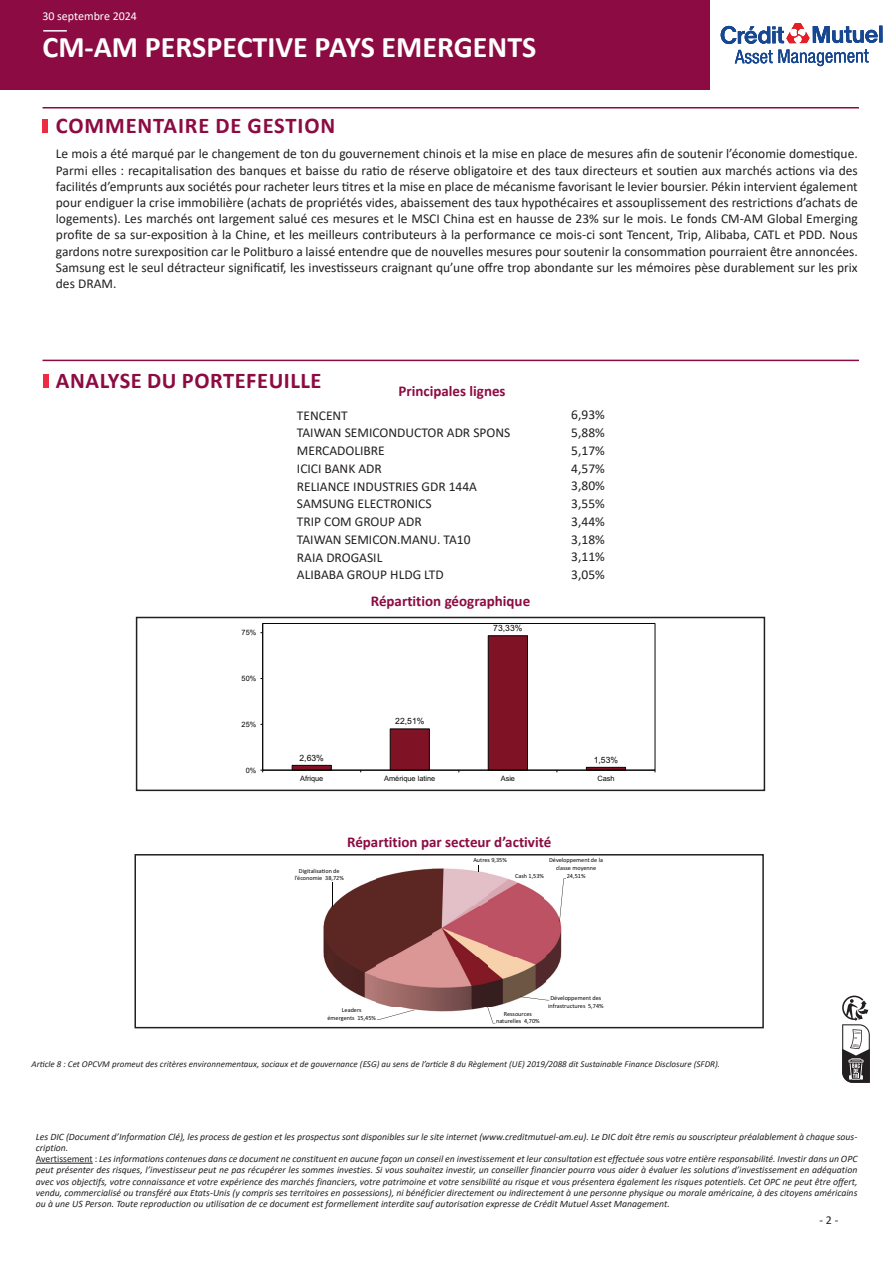
<style>
.page{position:relative;width:893px;height:1263px;background:#fff}
.page>*{position:absolute;margin:0;border:0;box-sizing:border-box;transform-origin:0 0}
.t1{font:30px "Calibri Bold 2";color:#fff}
.t2{font:22.5px "Calibri Bold 2";letter-spacing:.025em;color:#8c0b42}
.t3{font:15px "Calibri Bold 2";color:#8c0b42}
.t4{font:13.5px/16.2px "Calibri 2";color:#231f20;text-align:justify}
.t5{font:12px "Calibri 2";color:#fff}
.t6{font:12px "Calibri";color:#231f20}
.t7{font:italic 9.75px/11.2px "Calibri";color:#231f20}
.t8{font:italic 9px "Calibri";color:#231f20}
.t9{font:8.55px "Arial";color:#040503}
.t10{font:7.35px "Arial";color:#040503}
.t11{font:6.3px/7.6px "Calibri 3";color:#040503;text-align:center}
.s1{font-family:"Calibri";font-weight:700}
.s2{font-family:"Calibri 4"}
.s3{font-family:"Calibri"}
.s4{font-family:"Calibri Italic 2";font-style:normal}
.s5{font-family:"Calibri 2";font-style:normal}
.s6{font-family:"Calibri 2"}
</style>
<div class="page">
<div style="left:263px;top:623px;width:392px;height:147px;border:1px solid #040503"></div>
<hr style="left:262px;top:623px;width:1px;height:147px;background:#040503">
<hr style="left:260px;top:770px;width:395px;height:1px;background:#040503">
<svg style="left:292px;top:636px;width:334px;height:136px"></svg>
<div style="left:136px;top:617px;width:629px;height:174px;border:2px solid #231f20"></div>
<img style="left:323px;top:868px;width:239px;height:156px">
<svg style="left:559px;top:878px;width:7px;height:44px"></svg>
<svg style="left:520px;top:996px;width:29px;height:4px"></svg>
<svg style="left:487px;top:1007px;width:8px;height:16px"></svg>
<svg style="left:377px;top:1010px;width:37px;height:10px"></svg>
<svg style="left:332px;top:882px;width:1px;height:25px"></svg>
<div style="left:134px;top:854px;width:630px;height:174px;border:2px solid #231f20"></div>
<div style="left:0;top:0;width:710px;height:90px;background:#8c0b42"></div>
<hr style="left:43px;top:30px;width:24px;height:2px;background:#fff">
<hr style="left:43px;top:360px;width:816px;height:1px;background:#8c0b42">
<div style="left:43px;top:374px;width:5px;height:13px;background:#ed2c41"></div>
<div style="left:42px;top:119px;width:6px;height:14px;background:#ed2c41"></div>
<hr style="left:43px;top:107px;width:816px;height:2px;background:#8c0b42">
<hr style="left:879px;top:26px;width:3px;height:16px;background:#174791">
<svg style="left:721px;top:23px;width:157px;height:43px"></svg>
<hr style="left:36px;top:1163px;width:57px;height:1px;background:#231f20">
<svg style="left:842px;top:995px;width:28px;height:88px"></svg>
<p class="t5" style="left:42px;top:11px;width:96px">30 septembre 2024</p>
<p class="t1" style="left:43px;top:35px;width:495px">CM<span class="s1">‐</span>AM PERSPECTIVE PAYS EMERGENTS</p>
<p class="t2" style="left:56px;top:117px;width:281px">COMMENTAIRE DE GESTION</p>
<p class="t4" style="left:56px;top:147px;width:803px">Le mois a été marqué par le changement de ton du gouvernement chinois et la mise en place de mesures a<span class="s2">fi</span>n de soutenir l’économie domes<span class="s3">ti</span>que.<br>Parmi elles : recapitalisa<span class="s3">ti</span>on des banques et baisse du ra<span class="s3">ti</span>o de réserve obligatoire et des taux directeurs et sou<span class="s3">ti</span>en aux marchés ac<span class="s3">ti</span>ons via des facilités d’emprunts aux sociétés pour racheter leurs <span class="s3">ti</span>tres et la mise en place de mécanisme favorisant le levier boursier. Pékin intervient également pour endiguer la crise immobilière (achats de propriétés vides, abaissement des taux hypothécaires et assouplissement des restric<span class="s3">ti</span>ons d’achats de logements). Les marchés ont largement salué ces mesures et le MSCI China est en hausse de 23% sur le mois. Le fonds CM<span class="s3">‐</span>AM Global Emerging pro<span class="s2">fi</span>te de sa sur<span class="s3">‐</span>exposi<span class="s3">ti</span>on à la Chine, et les meilleurs contributeurs à la performance ce mois<span class="s3">‐</span>ci sont Tencent, Trip, Alibaba, CATL et PDD. Nous gardons notre surexposi<span class="s3">ti</span>on car le Politburo a laissé entendre que de nouvelles mesures pour soutenir la consomma<span class="s3">ti</span>on pourraient être annoncées.<br>Samsung est le seul détracteur signi<span class="s2">fi</span>ca<span class="s3">ti</span>f, les inves<span class="s3">ti</span>sseurs craignant qu’une o<span class="s3">ff</span>re trop abondante sur les mémoires pèse durablement sur les prix des DRAM.</p>
<p class="t2" style="left:56px;top:371px;width:267px">ANALYSE DU PORTEFEUILLE</p>
<p class="t3" style="left:398px;top:385px;width:109px">Principales lignes</p>
<p class="t4" style="left:297px;top:408px;width:52px">TENCENT</p>
<p class="t4" style="left:297px;top:426px;width:215px">TAIWAN SEMICONDUCTOR ADR SPONS</p>
<p class="t4" style="left:297px;top:444px;width:89px">MERCADOLIBRE</p>
<p class="t4" style="left:297px;top:461px;width:86px">ICICI BANK ADR</p>
<p class="t4" style="left:297px;top:479px;width:182px">RELIANCE INDUSTRIES GDR 144A</p>
<p class="t4" style="left:297px;top:497px;width:136px">SAMSUNG ELECTRONICS</p>
<p class="t4" style="left:297px;top:515px;width:126px">TRIP COM GROUP ADR</p>
<p class="t4" style="left:297px;top:532px;width:175px">TAIWAN SEMICON.MANU. TA10</p>
<p class="t4" style="left:297px;top:550px;width:87px">RAIA DROGASIL</p>
<p class="t4" style="left:297px;top:568px;width:148px">ALIBABA GROUP HLDG LTD</p>
<p class="t10" style="left:242px;top:628px;width:16px">75%</p>
<p class="t10" style="left:242px;top:674px;width:16px">50%</p>
<p class="t10" style="left:242px;top:720px;width:16px">25%</p>
<p class="t10" style="left:246px;top:766px;width:12px">0%</p>
<p class="t9" style="left:299px;top:753px;width:26px">2,63%</p>
<p class="t3" style="left:371px;top:595px;width:161px">Répartition géographique</p>
<p class="t9" style="left:395px;top:716px;width:31px">22,51%</p>
<p class="t9" style="left:493px;top:623px;width:31px">73,33%</p>
<p class="t4" style="left:571px;top:408px;width:35px">6,93%</p>
<p class="t4" style="left:571px;top:425px;width:35px">5,88%</p>
<p class="t4" style="left:571px;top:443px;width:35px">5,17%</p>
<p class="t4" style="left:571px;top:461px;width:35px">4,57%</p>
<p class="t4" style="left:571px;top:479px;width:35px">3,80%</p>
<p class="t4" style="left:571px;top:496px;width:35px">3,55%</p>
<p class="t4" style="left:571px;top:514px;width:35px">3,44%</p>
<p class="t4" style="left:571px;top:532px;width:35px">3,18%</p>
<p class="t4" style="left:571px;top:550px;width:35px">3,11%</p>
<p class="t4" style="left:571px;top:567px;width:35px">3,05%</p>
<p class="t9" style="left:594px;top:755px;width:26px">1,53%</p>
<p class="t10" style="left:300px;top:774px;width:25px">Afrique</p>
<p class="t10" style="left:384px;top:774px;width:53px">Amérique latine</p>
<p class="t10" style="left:501px;top:774px;width:16px">Asie</p>
<p class="t10" style="left:597px;top:774px;width:19px">Cash</p>
<p class="t3" style="left:347px;top:835px;width:206px">Répartition par secteur d’activité</p>
<p class="t11" style="left:295px;top:867px;width:51px">Digitalisa-on de l’économie 38,72%</p>
<p class="t11" style="left:327px;top:1006px;width:50px">Leaders<br>émergents 15,45%</p>
<p class="t11" style="left:473px;top:857px;width:35px">Autres 9,35%</p>
<p class="t11" style="left:549px;top:857px;width:56px">Développement de la classe moyenne<br>24,51%</p>
<p class="t11" style="left:515px;top:872px;width:31px">Cash 1,53%</p>
<p class="t11" style="left:548px;top:995px;width:57px">Développement des infrastructures 5,74%</p>
<p class="t11" style="left:496px;top:1010px;width:45px">Ressources naturelles 4,70%</p>
<p class="t8" style="left:31px;top:1060px;width:690px">Ar<span class="s4">ti</span>cle 8 : Cet OPCVM promeut des critères environnementaux, sociaux et de gouvernance (ESG) au sens de l’ar<span class="s4">ti</span>cle 8 du Règlement (UE) 2019/2088 dit Sustainable Finance Disclosure (SFDR).</p>
<p class="t7" style="left:36px;top:1131px;width:823px">Les DIC (Document d’Information Clé), les process de gestion et les prospectus sont disponibles sur le site internet (www.creditmutuel<span class="s4">‐</span>am.eu). Le DIC doit être remis au souscripteur préalablement à chaque sous<span class="s4">‐ </span>cription.<br><span class="s5">Avertissement :</span> Les informations contenues dans ce document ne constituent en aucune façon un conseil en investissement et leur consultation est effectuée sous votre entière responsabilité. Investir dans un OPC peut présenter des risques, l’investisseur peut ne pas récupérer les sommes investies. Si vous souhaitez investir, un conseiller financier pourra vous aider à évaluer les solutions d’investissement en adéquation avec vos objectifs, votre connaissance et votre expérience des marchés financiers, votre patrimoine et votre sensibilité au risque et vous présentera également les risques potentiels. Cet OPC ne peut être offert, vendu, commercialisé ou transféré aux Etats<span class="s4">‐</span>Unis (y compris ses territoires en possessions), ni bénéficier directement ou indirectement à une personne physique ou morale américaine, à des citoyens américains ou à une US Person. Toute reproduction ou utilisation de ce document est formellement interdite sauf autorisation expresse de Crédit Mutuel Asset Management.</p>
<p class="t6" style="left:820px;top:1215px;width:20px">‐<span class="s6">2</span>‐</p>
</div>
